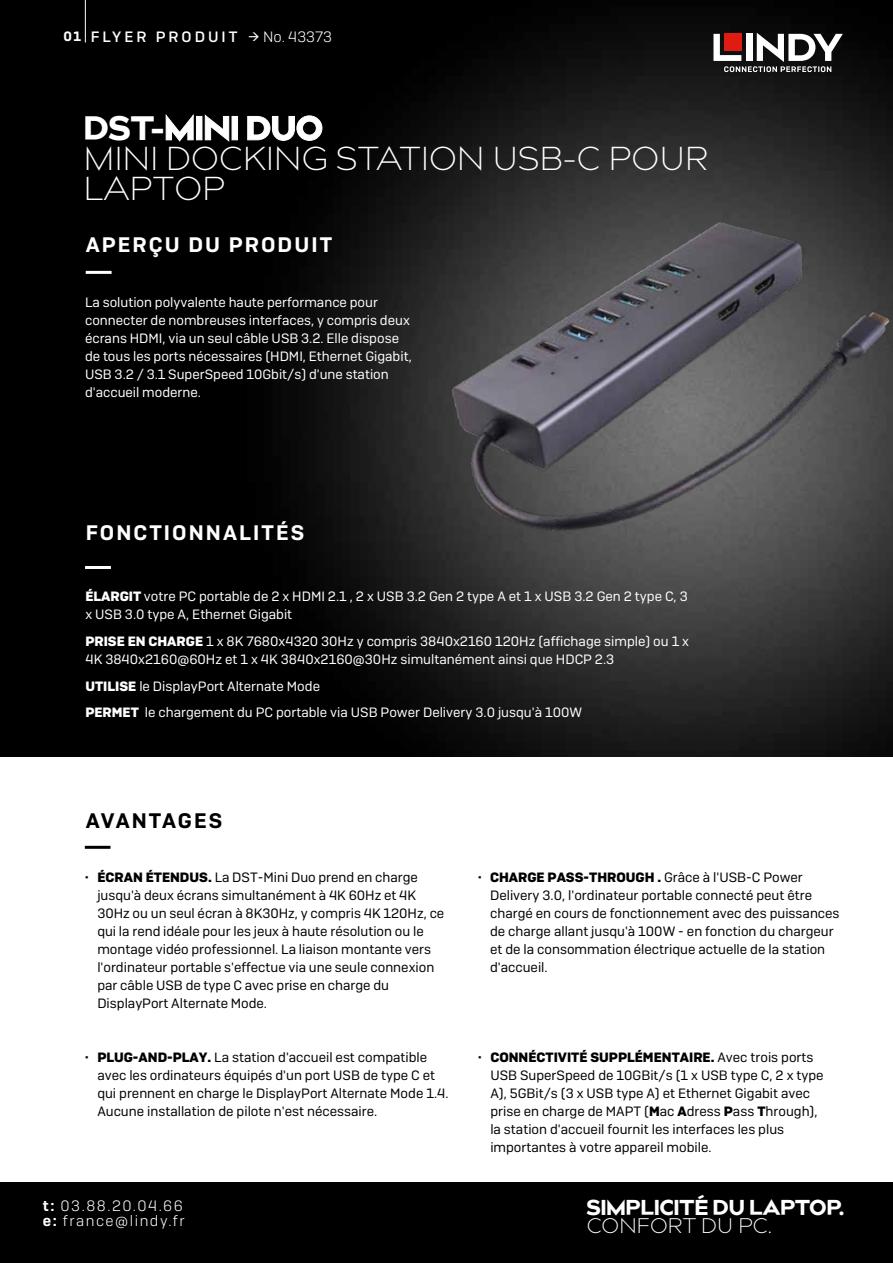
<style>
.page{position:relative;width:893px;height:1263px;background:#fff}
.page>*{position:absolute;margin:0;border:0;box-sizing:border-box;transform-origin:0 0}
.t1{font:300 33px/30px "billcorplin";letter-spacing:.01em;color:#fff}
.t2{font:33px "billcorplin super";color:#fff}
.t3{font:600 21px "Camber";letter-spacing:.1em;color:#fff}
.t4{font:21px "billcorplin super";letter-spacing:.01em;color:#fff}
.t5{font:300 21px "billcorplin";letter-spacing:.01em;color:#fff}
.t6{font:600 21px "Camber";letter-spacing:.09em;color:#000}
.t7{font:15px/15px "Camber Lg";letter-spacing:.1em;color:#fff}
.t8{font:500 15px "Camber";letter-spacing:.2em;color:#fff}
.t9{font:13.5px/18px "Camber";color:#000}
.t10{font:13.5px/18px "Camber";color:#fff}
.s1{font-weight:600;font-size:13.5px}
.s2{font-weight:700}
.s3{font-family:"Camber";font-weight:600}
</style>
<div class="page">
<img style="left:0;top:0;width:893px;height:757px">
<hr style="left:85px;top:846px;width:26px;height:3px;background:#000">
<hr style="left:86px;top:271px;width:26px;height:3px;background:#fff">
<div style="left:0;top:1182px;width:893px;height:81px;background:#000"></div>
<hr style="left:85px;top:566px;width:26px;height:3px;background:#fff">
<svg style="left:713px;top:33px;width:130px;height:39px"></svg>
<div style="left:724px;top:34px;width:17px;height:17px;background:#df1b12"></div>
<div style="left:746px;top:34px;width:6px;height:27px;background:#fff"></div>
<img style="left:416px;top:173px;width:477px;height:387px">
<hr style="left:85px;top:0;width:1px;height:43px;background:#fff">
<svg style="left:249px;top:32px;width:10px;height:9px"></svg>
<p class="t8" style="left:63px;top:28px;width:176px"><span class="s1">01</span> FLYER PRODUIT</p>
<p class="t7" style="left:263px;top:29px;width:71px">No. 43373</p>
<h1 class="t2" style="left:84px;top:105px;width:240px">DST-MINI DUO</h1>
<h1 class="t1" style="left:84px;top:144px;width:625px">MINI DOCKING STATION USB-C POUR<br>LAPTOP</h1>
<h2 class="t3" style="left:86px;top:232px;width:248px">APERÇU DU PRODUIT</h2>
<p class="t10" style="left:85px;top:293px;width:328px">La solution polyvalente haute performance pour connecter de nombreuses interfaces, y compris deux écrans HDMI, via un seul câble USB 3.2. Elle dispose de tous les ports nécessaires (HDMI, Ethernet Gigabit, USB 3.2 / 3.1 SuperSpeed 10Gbit/s) d'une station d'accueil moderne.</p>
<h2 class="t3" style="left:86px;top:520px;width:220px">FONCTIONNALITÉS</h2>
<p class="t10" style="left:85px;top:588px;width:604px"><span class="s2">ÉLARGIT</span> votre PC portable de 2 x HDMI 2.1 , 2 x USB 3.2 Gen 2 type A et 1 x USB 3.2 Gen 2 type C, 3 x USB 3.0 type A, Ethernet Gigabit</p>
<p class="t10" style="left:85px;top:632px;width:605px"><span class="s2">PRISE EN CHARGE</span> 1 x 8K 7680x4320 30Hz y compris 3840x2160 120Hz (affichage simple) ou 1 x<br>4K 3840x2160@60Hz et 1 x 4K 3840x2160@30Hz simultanément ainsi que HDCP 2.3</p>
<p class="t10" style="left:85px;top:673px;width:498px;line-height:26.5px"><span class="s2">UTILISE</span> le DisplayPort Alternate Mode<br><span class="s2">PERMET</span> le chargement du PC portable via USB Power Delivery 3.0 jusqu'à 100W</p>
<h2 class="t6" style="left:86px;top:808px;width:138px">AVANTAGES</h2>
<p class="t9" style="left:97px;top:868px;width:349px;text-indent:-13px">• <span class="s2">ÉCRAN ÉTENDUS.</span> La DST-Mini Duo prend en charge jusqu'à deux écrans simultanément à 4K 60Hz et 4K 30Hz ou un seul écran à 8K30Hz, y compris 4K 120Hz, ce qui la rend idéale pour les jeux à haute résolution ou le montage vidéo professionnel. La liaison montante vers l'ordinateur portable s'effectue via une seule connexion par câble USB de type C avec prise en charge du DisplayPort Alternate Mode.</p>
<p class="t9" style="left:490px;top:868px;width:351px;text-indent:-13px">• <span class="s2">CHARGE PASS-THROUGH .</span> Grâce à l'USB-C Power Delivery 3.0, l'ordinateur portable connecté peut être chargé en cours de fonctionnement avec des puissances de charge allant jusqu'à 100W - en fonction du chargeur et de la consommation électrique actuelle de la station d'accueil.</p>
<p class="t9" style="left:97px;top:1048px;width:353px;text-indent:-13px">• <span class="s2">PLUG-AND-PLAY.</span> La station d'accueil est compatible avec les ordinateurs équipés d'un port USB de type C et qui prennent en charge le DisplayPort Alternate Mode 1.4.<br>Aucune installation de pilote n'est nécessaire.</p>
<p class="t9" style="left:490px;top:1048px;width:335px;text-indent:-13px">• <span class="s2">CONNÉCTIVITÉ SUPPLÉMENTAIRE.</span> Avec trois ports USB SuperSpeed de 10GBit/s (1 x USB type C, 2 x type A), 5GBit/s (3 x USB type A) et Ethernet Gigabit avec prise en charge de MAPT (<span class="s2">M</span>ac <span class="s2">A</span>dress <span class="s2">P</span>ass <span class="s2">T</span>hrough), la station d'accueil fournit les interfaces les plus importantes à votre appareil mobile.</p>
<p class="t7" style="left:43px;top:1198px;width:143px"><span class="s3">t:</span> 03.88.20.04.66 <span class="s3">e:</span> france@lindy.fr</p>
<h2 class="t4" style="left:587px;top:1193px;width:259px">SIMPLICITÉ DU LAPTOP.</h2>
<h2 class="t5" style="left:587px;top:1211px;width:187px">CONFORT DU PC.</h2>
</div>
